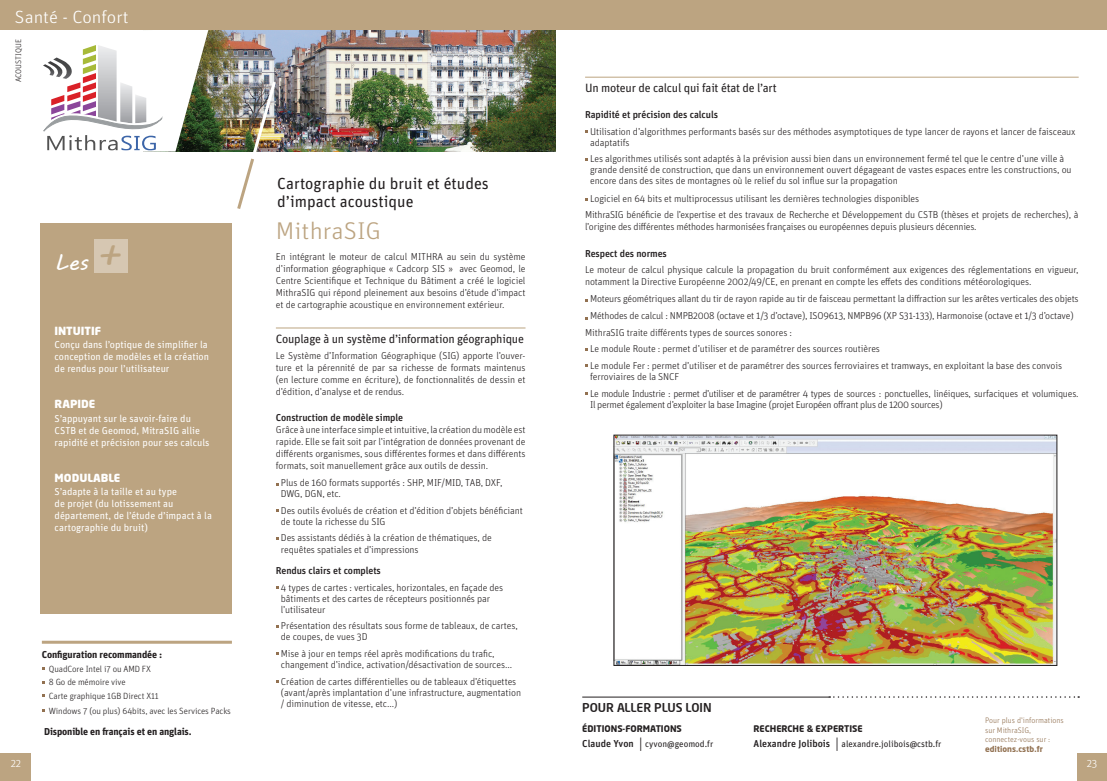
<style>
.page{position:relative;width:1107px;height:781px;background:#fff}
.page>*{position:absolute;margin:0;border:0;box-sizing:border-box;transform-origin:0 0}
.t1{font:300 24.2px "Unit OT";color:#bca481;scale:1.08 1}
.t2{font:22.2px "MV Boli";color:#fff}
.t3{font:300 17.7px "Unit OT";color:#fff;scale:1.08 1}
.t4{font:16px/18px "Unit OT";color:#231f20}
.t5{font:12px "Unit OT";letter-spacing:-.02em;color:#231f20}
.t6{font:500 12px "Neo Sans";color:#231f20}
.t7{font:900 11px "Neo Sans";color:#fff}
.t8{font:300 11px "Unit OT";color:#fff}
.t9{font:300 10px/12px "Unit OT";letter-spacing:-.01em;color:#231f20}
.t10{font:10px/12px "Unit OT";color:#fff}
.t11{font:500 10px "Unit OT";letter-spacing:-.01em;color:#231f20}
.t12{font:300 10px "Unit OT";letter-spacing:-.03em;color:#231f20}
.t13{font:700 10px "Unit OT";letter-spacing:-.01em;color:#231f20}
.t14{font:300 9px/13.7px "Unit OT";letter-spacing:-.01em;color:#231f20}
.t15{font:9px "Unit OT";color:#231f20}
.t16{font:700 9px "Neo Sans";color:#231f20}
.t17{font:300 8px/9.6px "Unit OT";color:#927151}
.t18{font:700 8px "Neo Sans";color:#927151}
.t19{font:300 8px "Unit OT";color:#231f20}
.s1{font-size:40.7px;color:#bca481}
.s2{font-weight:500;font-size:10px}
.s3{font-family:"Neo Sans";font-weight:300;font-size:18px}
</style>
<div class="page">
<img style="left:208px;top:30px;width:347px;height:121px">
<div style="left:0;top:0;width:1106px;height:30px;background:#bca481"></div>
<svg style="left:43px;top:31px;width:165px;height:121px"></svg>
<img style="left:235px;top:78px;width:43px;height:131px">
<hr style="left:276px;top:327px;width:249px;height:1px;background:#bca481">
<div style="left:40px;top:223px;width:192px;height:390px;background:#bca481"></div>
<div style="left:94px;top:239px;width:33px;height:34px;background:#d6c7b2"></div>
<hr style="left:42px;top:640px;width:190px;height:3px;background:#bca481">
<hr style="left:585px;top:77px;width:493px;height:1px;background:#bca481">
<svg style="left:829px;top:696px;width:249px;height:1px"></svg>
<hr style="left:582px;top:696px;width:246px;height:1px;background:#231f20">
<div style="left:1076px;top:752px;width:30px;height:28px;background:#bca481"></div>
<div style="left:0;top:752px;width:31px;height:28px;background:#bca481"></div>
<img style="left:615px;top:436px;width:439px;height:227px">
<h3 class="t3" style="left:15px;top:7px;width:107px">Santé - Confort</h3>
<p class="t19" style="left:14px;top:82px;width:44px;rotate:-90deg">Acoustique</p>
<h2 class="t2" style="left:55px;top:247px;width:67px">Les <span class="s1">+</span></h2>
<p class="t7" style="left:55px;top:323px;width:48px">INTUITIF</p>
<p class="t10" style="left:55px;top:338px;width:156px">Conçu dans l’optique de simplifier la conception de modèles et la création de rendus pour l’utilisateur</p>
<p class="t7" style="left:55px;top:396px;width:41px">RAPIDE</p>
<p class="t10" style="left:55px;top:412px;width:156px">S’appuyant sur le savoir-faire du<br>CSTB et de Geomod, MitraSIG allie rapidité et précision pour ses calculs</p>
<p class="t7" style="left:55px;top:470px;width:66px">MODULABLE</p>
<p class="t10" style="left:55px;top:485px;width:159px">S’adapte à la taille et au type<br>de projet (du lotissement au département, de l’étude d’impact à la cartographie du bruit)</p>
<p class="t13" style="left:42px;top:647px;width:122px">Configuration recommandée :</p>
<p class="t14" style="left:49px;top:661px;width:111px">QuadCore Intel i7 ou AMD FX<br>8 Go de mémoire vive<br>Carte graphique 1GB Direct X11</p>
<p class="t14" style="left:49px;top:703px;width:184px">Windows 7 (ou plus) 64bits, avec les Services Packs</p>
<p class="t13" style="left:44px;top:724px;width:149px">Disponible en français et en anglais.</p>
<h3 class="t4" style="left:277px;top:174px;width:213px">Cartographie du bruit et études d’impact acoustique</h3>
<h1 class="t1" style="left:276px;top:216px;width:99px">MithraSIG</h1>
<p class="t9" style="left:276px;top:251px;width:251px;text-align:justify">En intégrant le moteur de calcul MITHRA au sein du système d’information géographique « Cadcorp SIS » avec Geomod, le Centre Scientifique et Technique du Bâtiment a créé le logiciel MithraSIG qui répond pleinement aux besoins d’étude d’impact et de cartographie acoustique en environnement extérieur.</p>
<p class="t5" style="left:276px;top:331px;width:249px">Couplage à un système d’information géographique</p>
<p class="t9" style="left:276px;top:349px;width:251px;text-align:justify">Le Système d’Information Géographique (SIG) apporte l’ouver&shy;ture et la pérennité de par sa richesse de formats maintenus (en lecture comme en écriture), de fonctionnalités de dessin et d’édition, d’analyse et de rendus.</p>
<p class="t11" style="left:276px;top:411px;width:129px">Construction de modèle simple</p>
<p class="t9" style="left:276px;top:423px;width:251px;text-align:justify">Grâce à une interface simple et intuitive, la création du modèle est rapide. Elle se fait soit par l’intégration de données provenant de différents organismes, sous différentes formes et dans différents formats, soit manuellement grâce aux outils de dessin.</p>
<p class="t9" style="left:281px;top:476px;width:223px;line-height:11px">Plus de 160 formats supportés : SHP, MIF/MID, TAB, DXF,<br>DWG, DGN, etc.</p>
<p class="t9" style="left:281px;top:504px;width:243px;line-height:11px">Des outils évolués de création et d’édition d’objets bénéficiant de toute la richesse du SIG</p>
<p class="t9" style="left:281px;top:531px;width:212px">Des assistants dédiés à la création de thématiques, de requêtes spatiales et d’impressions</p>
<p class="t11" style="left:276px;top:563px;width:106px">Rendus clairs et complets</p>
<p class="t9" style="left:281px;top:581px;width:224px;line-height:11px">4 types de cartes : verticales, horizontales, en façade des bâtiments et des cartes de récepteurs positionnés par l’utilisateur</p>
<p class="t9" style="left:281px;top:620px;width:238px;line-height:11px">Présentation des résultats sous forme de tableaux, de cartes, de coupes, de vues 3D</p>
<p class="t9" style="left:281px;top:647px;width:233px;line-height:11px">Mise à jour en temps réel après modifications du trafic, changement d’indice, activation/désactivation de sources...</p>
<p class="t9" style="left:281px;top:675px;width:241px;line-height:11px">Création de cartes différentielles ou de tableaux d’étiquettes (avant/après implantation d’une infrastructure, augmentation / diminution de vitesse, etc...)</p>
<p class="t5" style="left:585px;top:80px;width:193px">Un moteur de calcul qui fait état de l’art</p>
<p class="t11" style="left:585px;top:108px;width:134px">Rapidité et précision des calculs</p>
<p class="t9" style="left:590px;top:126px;width:487px;line-height:11px">Utilisation d’algorithmes performants basés sur des méthodes asymptotiques de type lancer de rayons et lancer de faisceaux adaptatifs</p>
<p class="t9" style="left:590px;top:153px;width:483px;line-height:11px">Les algorithmes utilisés sont adaptés à la prévision aussi bien dans un environnement fermé tel que le centre d’une ville à grande densité de construction, que dans un environnement ouvert dégageant de vastes espaces entre les constructions, ou encore dans des sites de montagnes où le relief du sol influe sur la propagation</p>
<p class="t9" style="left:585px;top:190px;width:495px;line-height:16.2px;text-indent:5px">Logiciel en 64 bits et multiprocessus utilisant les dernières technologies disponibles<br>MithraSIG bénéficie de l’expertise et des travaux de Recherche et Développement du CSTB (thèses et projets de recherches), à</p>
<p class="t9" style="left:585px;top:221px;width:393px">l’origine des différentes méthodes harmonisées françaises ou européennes depuis plusieurs décennies.</p>
<p class="t11" style="left:585px;top:246px;width:83px">Respect des normes</p>
<p class="t9" style="left:585px;top:263px;width:495px">Le moteur de calcul physique calcule la propagation du bruit conformément aux exigences des réglementations en vigueur, notamment la Directive Européenne 2002/49/CE, en prenant en compte les effets des conditions météorologiques.</p>
<p class="t9" style="left:590px;top:289px;width:490px;line-height:17.7px">Moteurs géométriques allant du tir de rayon rapide au tir de faisceau permettant la diffraction sur les arêtes verticales des objets<br>Méthodes de calcul : NMPB2008 (octave et 1/3 d’octave), ISO9613, NMPB96 (XP S31-133), Harmonoise (octave et 1/3 d’octave)</p>
<p class="t9" style="left:590px;top:323px;width:473px;line-height:16.7px;text-indent:-5px">MithraSIG traite différents types de sources sonores :<br>Le module Route : permet d’utiliser et de paramétrer des sources routières<br>Le module Fer : permet d’utiliser et de paramétrer des sources ferroviaires et tramways, en exploitant la base des convois</p>
<p class="t9" style="left:590px;top:368px;width:490px;line-height:16.7px">ferroviaires de la SNCF<br>Le module Industrie : permet d’utiliser et de paramétrer 4 types de sources : ponctuelles, linéiques, surfaciques et volumiques.</p>
<p class="t12" style="left:590px;top:398px;width:354px">Il permet également d’exploiter la base Imagine (projet Européen offrant plus de 1200 sources)</p>
<p class="t6" style="left:582px;top:699px;width:131px">POUR ALLER PLUS LOIN</p>
<p class="t16" style="left:582px;top:722px;width:101px">ÉDITIONS-FORMATIONS</p>
<p class="t15" style="left:582px;top:737px;width:132px"><span class="s2">Claude Yvon</span> <span class="s3">I</span> cyvon@geomod.fr</p>
<p class="t16" style="left:753px;top:722px;width:111px">RECHERCHE &amp; EXPERTISE</p>
<p class="t15" style="left:753px;top:737px;width:189px"><span class="s2">Alexandre Jolibois</span> <span class="s3">I</span> alexandre.jolibois@cstb.fr</p>
<p class="t17" style="left:984px;top:715px;width:80px">Pour plus d’informations sur MithraSIG, connectez-vous sur :</p>
<p class="t18" style="left:984px;top:743px;width:59px">EDITIONS.CSTB.FR</p>
<p class="t8" style="left:11px;top:756px;width:12px">22</p>
<p class="t8" style="left:1086px;top:756px;width:12px">23</p>
</div>
